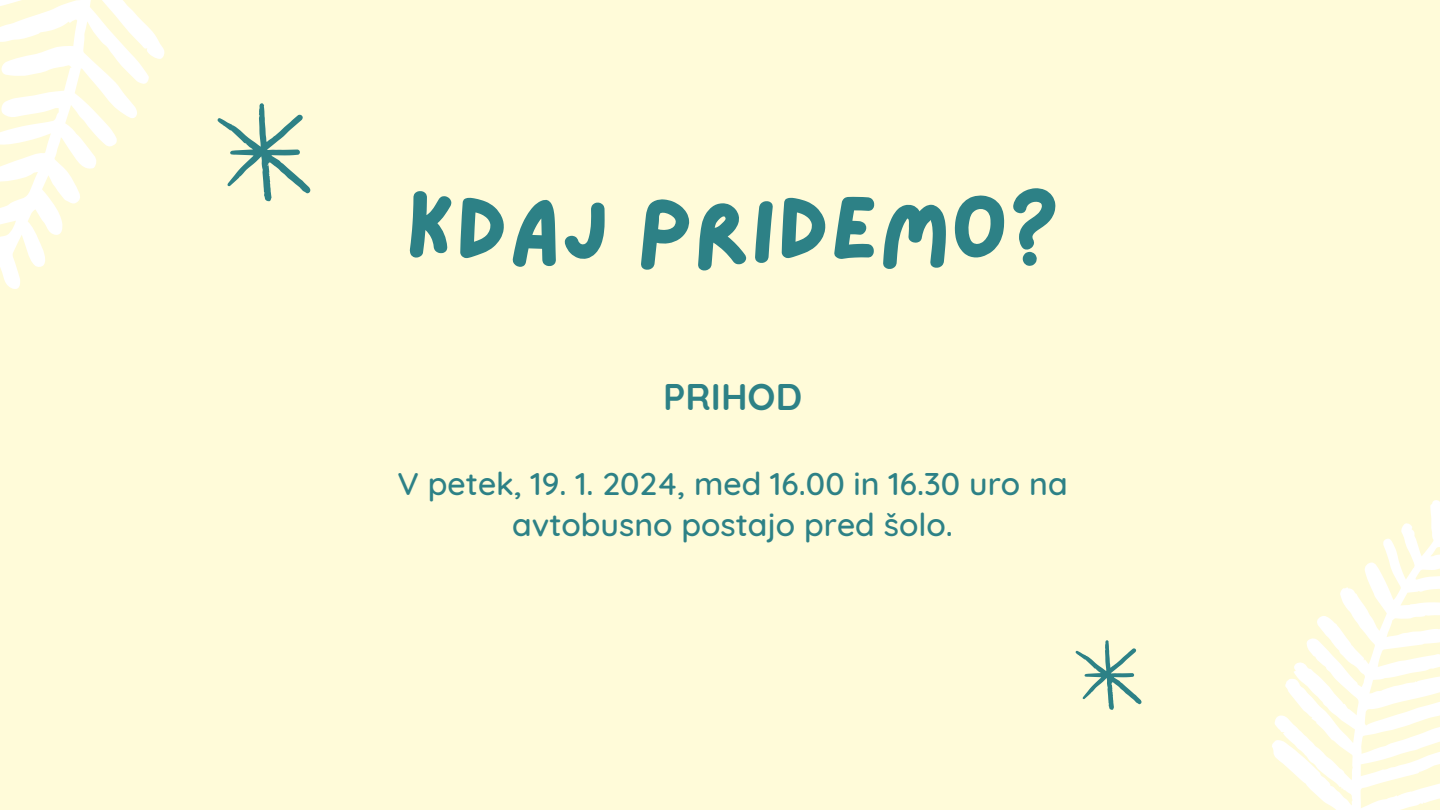
<style>
.page{position:relative;width:1440px;height:810px;background:#fffbd9}
.page>*{position:absolute;margin:0;border:0;box-sizing:border-box;transform-origin:0 0}
.t1{font:90px "Lazydog";color:#2d8186}
.t2{font:700 37px "Quicksand";color:#2d8186}
.t3{font:500 32px/41.2px "Quicksand";color:#2d8186;text-align:center}
</style>
<div class="page">
<svg style="left:0;top:0;width:165px;height:289px"></svg>
<svg style="left:1272px;top:500px;width:168px;height:310px"></svg>
<svg style="left:218px;top:103px;width:93px;height:98px"></svg>
<svg style="left:1076px;top:640px;width:66px;height:70px"></svg>
<p class="t1" style="left:405px;top:187px;width:656px">KDAJ PRIDEMO?</p>
<p class="t2" style="left:663px;top:373px;width:141px">PRIHOD</p>
<p class="t3" style="left:398px;top:462px;width:672px">V petek, 19. 1. 2024, med 16.00 in 16.30 uro na avtobusno postajo pred šolo.</p>
</div>
